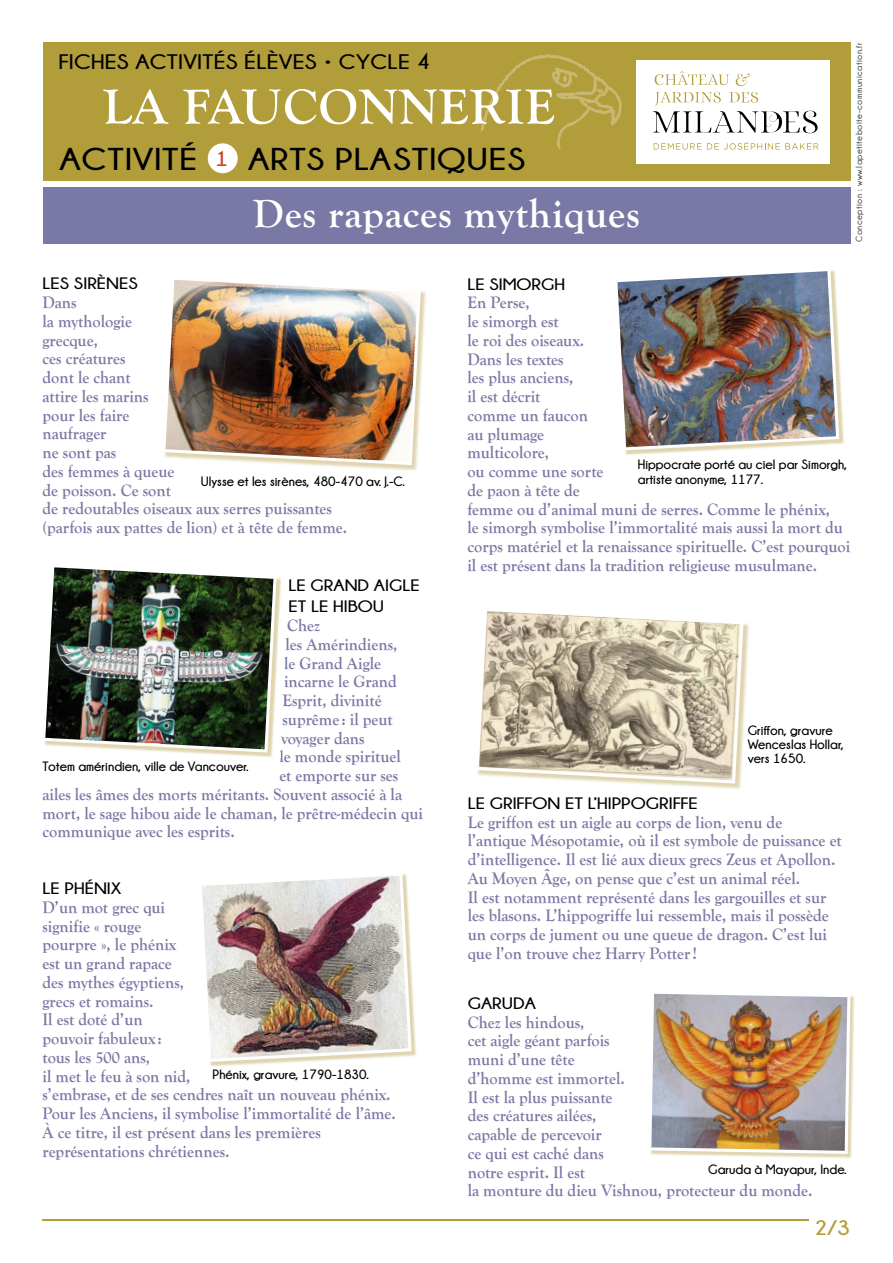
<style>
.page{position:relative;width:893px;height:1263px;background:#fff}
.page>*{position:absolute;margin:0;border:0;box-sizing:border-box;transform-origin:0 0}
.t1{font:700 51px "Goudy Old Style T";letter-spacing:.02em;color:#fff}
.t2{font:700 40.5px "Goudy Old Style T";letter-spacing:.02em;color:#fff}
.t3{font:700 31.5px "Champagne&Limousines";letter-spacing:.02em;color:#000;scale:1.15 1}
.t4{font:700 21px "Champagne&Limousines";letter-spacing:.01em;color:#000;scale:1.15 1}
.t5{font:700 21px "Champagne&Limousines";color:#b19d39;scale:1.15 1}
.t6{font:700 17.25px/18.8px "Goudy Old Style T";color:#7a79a5;scale:.95 1}
.t7{font:700 16.5px/21px "Champagne&Limousines";color:#000;scale:1.15 1}
.t8{font:700 13.5px/14.2px "Champagne&Limousines";color:#000}
.t9{font:700 9px "Champagne&Limousines";letter-spacing:.05em;color:#58585a}
.s1{font-size:21px;color:#c54623}
</style>
<div class="page">
<hr style="left:43px;top:1220px;width:766px;height:1px;background:#b19d39">
<div style="left:43px;top:43px;width:807px;height:138px;background:#b19d39"></div>
<div style="left:637px;top:61px;width:193px;height:103px;background:#fff"></div>
<svg style="left:736px;top:73px;width:14px;height:13px"></svg>
<svg style="left:655px;top:71px;width:74px;height:14px"></svg>
<svg style="left:653px;top:92px;width:165px;height:41px"></svg>
<svg style="left:654px;top:143px;width:47px;height:7px"></svg>
<svg style="left:707px;top:142px;width:112px;height:8px"></svg>
<svg style="left:480px;top:54px;width:142px;height:96px"></svg>
<div style="left:43px;top:187px;width:807px;height:56px;background:#7a79a5"></div>
<div style="left:208px;top:143px;width:30px;height:30px;background:#fff;border-radius:50%"></div>
<img style="left:310px;top:291px;width:116px;height:180px">
<svg style="left:163px;top:469px;width:10px;height:2px"></svg>
<img style="left:164px;top:280px;width:257px;height:185px">
<img style="left:44px;top:567px;width:238px;height:190px">
<img style="left:628px;top:623px;width:121px;height:166px">
<svg style="left:477px;top:611px;width:266px;height:172px"></svg>
<img style="left:210px;top:977px;width:206px;height:89px">
<img style="left:202px;top:874px;width:210px;height:188px">
<img style="left:651px;top:995px;width:204px;height:164px">
<img style="left:650px;top:993px;width:200px;height:161px">
<img style="left:625px;top:347px;width:219px;height:108px">
<img style="left:617px;top:270px;width:222px;height:180px">
<p class="t4" style="left:58px;top:50px;width:325px">FICHES ACTIVITÉS ÉLÈVES • CYCLE 4</p>
<h1 class="t1" style="left:103px;top:78px;width:453px">LA FAUCONNERIE</h1>
<h3 class="t3" style="left:60px;top:142px;width:407px">ACTIVITÉ <span class="s1">1</span> ARTS PLASTIQUES</h3>
<h2 class="t2" style="left:253px;top:191px;width:388px">Des rapaces mythiques</h2>
<p class="t9" style="left:854px;top:242px;width:201px;rotate:-90deg">Conception : www.lapetiteboite-communication.fr</p>
<p class="t7" style="left:43px;top:273px;width:85px">LES SIRÈNES</p>
<p class="t6" style="left:43px;top:293px;width:322px">Dans<br>la mythologie<br>grecque,<br>ces créatures<br>dont le chant<br>attire les marins<br>pour les faire<br>naufrager<br>ne sont pas<br>des femmes à queue<br>de poisson. Ce sont<br>de redoutables oiseaux aux serres puissantes (parfois aux pattes de lion) et à tête de femme.</p>
<p class="t8" style="left:201px;top:474px;width:206px">Ulysse et les sirènes, 480-470 av. J.-C.</p>
<p class="t7" style="left:289px;top:575px;width:116px">LE GRAND AIGLE<br>ET LE HIBOU</p>
<p class="t6" style="left:287px;top:616px;width:36px">Chez</p>
<p class="t6" style="left:286px;top:635px;width:119px">les Amérindiens,</p>
<p class="t6" style="left:284px;top:654px;width:104px">le Grand Aigle</p>
<p class="t6" style="left:284px;top:672px;width:120px">incarne le Grand</p>
<p class="t6" style="left:282px;top:691px;width:106px">Esprit, divinité</p>
<p class="t6" style="left:282px;top:710px;width:118px">suprême : il peut</p>
<p class="t6" style="left:281px;top:729px;width:89px">voyager dans</p>
<p class="t6" style="left:279px;top:747px;width:129px">le monde spirituel</p>
<p class="t6" style="left:279px;top:766px;width:127px">et emporte sur ses</p>
<p class="t6" style="left:42px;top:785px;width:380px">ailes les âmes des morts méritants. Souvent associé à la</p>
<p class="t6" style="left:42px;top:804px;width:402px">mort, le sage hibou aide le chaman, le prêtre-médecin qui</p>
<p class="t6" style="left:42px;top:822px;width:204px">communique avec les esprits.</p>
<p class="t8" style="left:43px;top:759px;width:208px">Totem amérindien, ville de Vancouver.</p>
<p class="t7" style="left:43px;top:878px;width:70px">LE PHÉNIX</p>
<p class="t6" style="left:43px;top:898px;width:374px">D’un mot grec qui<br>signifie « rouge<br>pourpre », le phénix<br>est un grand rapace<br>des mythes égyptiens,<br>grecs et romains.<br>Il est doté d’un<br>pouvoir fabuleux :<br>tous les 500 ans,<br>il met le feu à son nid,<br>s’embrase, et de ses cendres naît un nouveau phénix.<br>Pour les Anciens, il symbolise l’immortalité de l’âme.<br>À ce titre, il est présent dans les premières représentations chrétiennes.</p>
<p class="t8" style="left:213px;top:1067px;width:158px">Phénix, gravure, 1790-1830.</p>
<p class="t7" style="left:467px;top:273px;width:86px">LE SIMORGH</p>
<p class="t6" style="left:467px;top:294px;width:405px">En Perse,<br>le simorgh est<br>le roi des oiseaux.<br>Dans les textes<br>les plus anciens,<br>il est décrit<br>comme un faucon<br>au plumage<br>multicolore,<br>ou comme une sorte<br>de paon à tête de<br>femme ou d’animal muni de serres. Comme le phénix,<br>le simorgh symbolise l’immortalité mais aussi la mort du corps matériel et la renaissance spirituelle. C’est pourquoi il est présent dans la tradition religieuse musulmane.</p>
<p class="t8" style="left:638px;top:457px;width:211px">Hippocrate porté au ciel par Simorgh, artiste anonyme, 1177.</p>
<p class="t8" style="left:748px;top:723px;width:98px">Griffon, gravure<br>Wenceslas Hollar, vers 1650.</p>
<p class="t7" style="left:468px;top:792px;width:202px">LE GRIFFON ET L’HIPPOGRIFFE</p>
<p class="t6" style="left:468px;top:813px;width:395px">Le griffon est un aigle au corps de lion, venu de l’antique Mésopotamie, où il est symbole de puissance et d’intelligence. Il est lié aux dieux grecs Zeus et Apollon.<br>Au Moyen Âge, on pense que c’est un animal réel.<br>Il est notamment représenté dans les gargouilles et sur les blasons. L’hippogriffe lui ressemble, mais il possède un corps de jument ou une queue de dragon. C’est lui que l’on trouve chez Harry Potter !</p>
<p class="t7" style="left:468px;top:992px;width:61px">GARUDA</p>
<p class="t6" style="left:468px;top:1013px;width:364px">Chez les hindous,<br>cet aigle géant parfois<br>muni d’une tête<br>d’homme est immortel.<br>Il est la plus puissante<br>des créatures ailées,<br>capable de percevoir<br>ce qui est caché dans<br>notre esprit. Il est<br>la monture du dieu Vishnou, protecteur du monde.</p>
<p class="t8" style="left:708px;top:1162px;width:140px">Garuda à Mayapur, Inde.</p>
<p class="t5" style="left:814px;top:1216px;width:33px">2/3</p>
</div>
